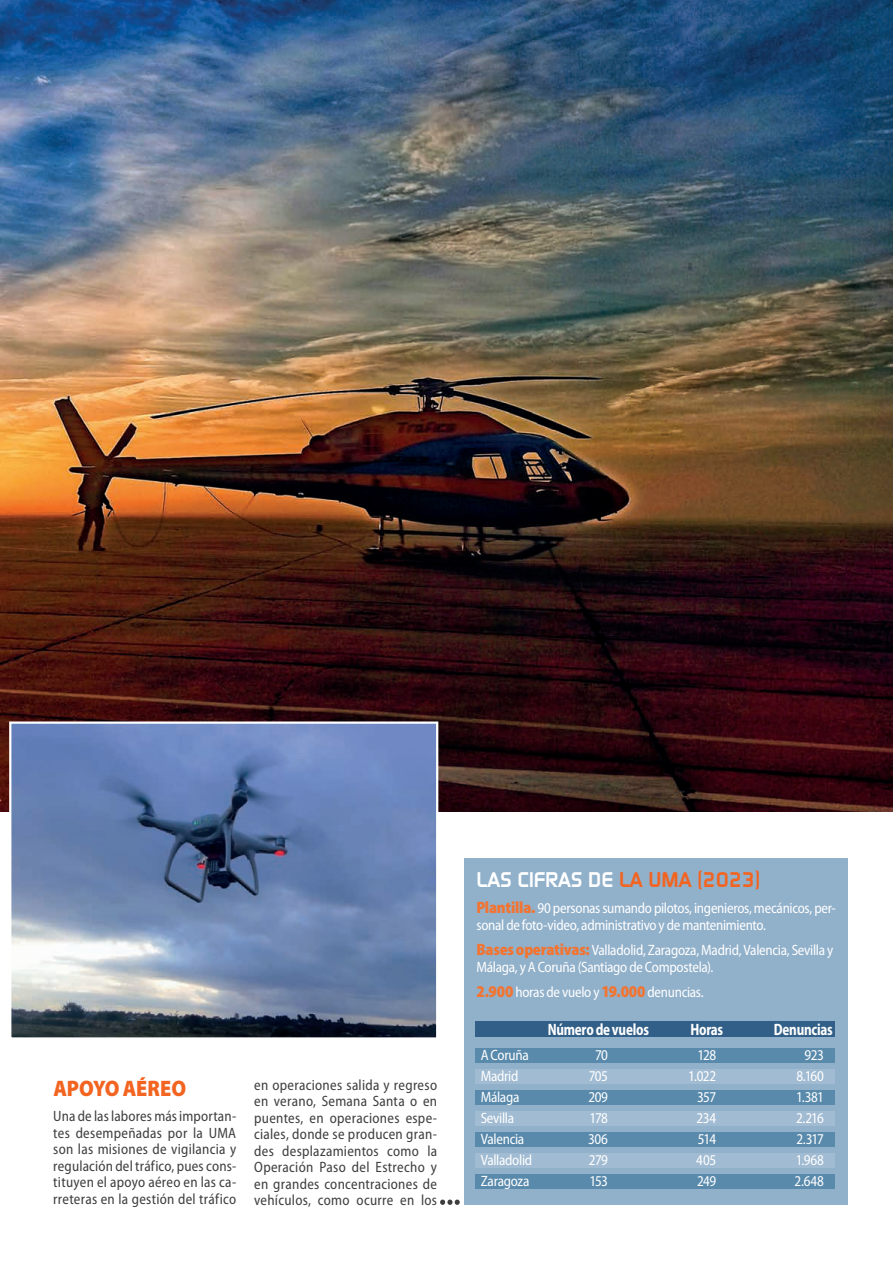
<style>
.page{position:relative;width:893px;height:1263px;background:#fff}
.page>*{position:absolute;margin:0;border:0;box-sizing:border-box;transform-origin:0 0}
.Parrafo_con_BOLO{font:900 22.5px "Myriad Pro";letter-spacing:-.005em;color:#f36421;scale:.9 1}
.t1{font:700 21px "Modaerne";letter-spacing:.005em;color:#fff}
.Parrafo_con_BOLO-2{font:700 semi-condensed 16.5px "Myriad Pro";letter-spacing:-.015em;color:#fff;scale:.85 1}
.Parrafo_con_BOLO-3{font:semi-condensed 15px/16.5px "Myriad Pro";letter-spacing:-.02em;color:#fff;scale:.95 1}
.CAPI_SP{font:semi-condensed 15px/16.5px "Myriad Pro";letter-spacing:.02em;color:#3e3e3f;text-align:justify;scale:.95 1}
.s1{color:#f36421}
.s2{font-weight:900;font-size:16.5px;color:#f37431}
</style>
<div class="page">
<img style="left:0;top:0;width:892px;height:811px">
<svg style="left:440px;top:1199px;width:19px;height:5px"></svg>
<img style="left:12px;top:724px;width:423px;height:312px">
<div style="left:9px;top:721px;width:429px;height:318px;border:2px solid #fff"></div>
<div style="left:463px;top:858px;width:384px;height:346px;background:#91b0ca"></div>
<div style="left:475px;top:1021px;width:359px;height:15px;background:#325f88"></div>
<div style="left:475px;top:1048px;width:359px;height:14px;background:#598aac"></div>
<div style="left:475px;top:1069px;width:359px;height:14px;background:#a1bbd2"></div>
<div style="left:475px;top:1132px;width:359px;height:14px;background:#598aac"></div>
<div style="left:475px;top:1153px;width:359px;height:14px;background:#a1bbd2"></div>
<div style="left:475px;top:1090px;width:359px;height:14px;background:#598aac"></div>
<div style="left:475px;top:1111px;width:359px;height:14px;background:#a1bbd2"></div>
<div style="left:475px;top:1174px;width:359px;height:14px;background:#598aac"></div>
<p class="Parrafo_con_BOLO" style="left:53px;top:1073px;width:149px">APOYO AÉREO</p>
<p class="CAPI_SP" style="left:53px;top:1107px;width:194px">Una de las labores más importan&shy;tes desempeñadas por la UMA son las misiones de vigilancia y regulación del tráfico, pues cons&shy;tituyen el apoyo aéreo en las ca&shy;rreteras en la gestión del tráfico</p>
<p class="CAPI_SP" style="left:254px;top:1076px;width:194px">en operaciones salida y regreso en verano, Semana Santa o en puentes, en operaciones espe&shy;ciales, donde se producen gran&shy;des desplazamientos como la Operación Paso del Estrecho y en grandes concentraciones de vehículos, como ocurre en los</p>
<p class="t1" style="left:476px;top:867px;width:285px">LAS CIFRAS DE <span class="s1">LA UMA (2023)</span></p>
<p class="Parrafo_con_BOLO-3" style="left:476px;top:899px;width:379px"><span class="s2">Plantilla.</span> 90 personas sumando pilotos, ingenieros, mecánicos, per&shy;sonal de foto-video, administrativo y de mantenimiento.</p>
<p class="Parrafo_con_BOLO-3" style="left:476px;top:941px;width:377px"><span class="s2">Bases operativas:</span> Valladolid, Zaragoza, Madrid, Valencia, Sevilla y<br>Málaga, y A Coruña (Santiago de Compostela).</p>
<p class="Parrafo_con_BOLO-3" style="left:476px;top:983px;width:241px"><span class="s2">2.900</span>horas de vuelo y <span class="s2">19.000</span>denuncias.</p>
<p class="Parrafo_con_BOLO-2" style="left:547px;top:1018px;width:121px">Número de vuelos</p>
<p class="Parrafo_con_BOLO-2" style="left:690px;top:1018px;width:40px">Horas</p>
<p class="Parrafo_con_BOLO-2" style="left:773px;top:1018px;width:71px">Denuncias</p>
<p class="Parrafo_con_BOLO-3" style="left:480px;top:1046px;width:52px">A Coruña</p>
<p class="Parrafo_con_BOLO-3" style="left:595px;top:1046px;width:15px">70</p>
<p class="Parrafo_con_BOLO-3" style="left:697px;top:1046px;width:21px">128</p>
<p class="Parrafo_con_BOLO-3" style="left:804px;top:1046px;width:22px">923</p>
<p class="Parrafo_con_BOLO-3" style="left:480px;top:1067px;width:41px">Madrid</p>
<p class="Parrafo_con_BOLO-3" style="left:588px;top:1067px;width:22px">705</p>
<p class="Parrafo_con_BOLO-3" style="left:688px;top:1067px;width:31px">1.022</p>
<p class="Parrafo_con_BOLO-3" style="left:796px;top:1067px;width:31px">8.160</p>
<p class="Parrafo_con_BOLO-3" style="left:480px;top:1088px;width:42px">Málaga</p>
<p class="Parrafo_con_BOLO-3" style="left:588px;top:1088px;width:22px">209</p>
<p class="Parrafo_con_BOLO-3" style="left:696px;top:1088px;width:22px">357</p>
<p class="Parrafo_con_BOLO-3" style="left:795px;top:1088px;width:31px">1.381</p>
<p class="Parrafo_con_BOLO-3" style="left:480px;top:1109px;width:37px">Sevilla</p>
<p class="Parrafo_con_BOLO-3" style="left:589px;top:1109px;width:21px">178</p>
<p class="Parrafo_con_BOLO-3" style="left:696px;top:1109px;width:22px">234</p>
<p class="Parrafo_con_BOLO-3" style="left:795px;top:1109px;width:31px">2.216</p>
<p class="Parrafo_con_BOLO-3" style="left:480px;top:1130px;width:47px">Valencia</p>
<p class="Parrafo_con_BOLO-3" style="left:588px;top:1130px;width:22px">306</p>
<p class="Parrafo_con_BOLO-3" style="left:697px;top:1130px;width:21px">514</p>
<p class="Parrafo_con_BOLO-3" style="left:796px;top:1130px;width:30px">2.317</p>
<p class="Parrafo_con_BOLO-3" style="left:480px;top:1151px;width:56px">Valladolid</p>
<p class="Parrafo_con_BOLO-3" style="left:588px;top:1151px;width:22px">279</p>
<p class="Parrafo_con_BOLO-3" style="left:696px;top:1151px;width:22px">405</p>
<p class="Parrafo_con_BOLO-3" style="left:795px;top:1151px;width:31px">1.968</p>
<p class="Parrafo_con_BOLO-3" style="left:480px;top:1172px;width:53px">Zaragoza</p>
<p class="Parrafo_con_BOLO-3" style="left:589px;top:1172px;width:21px">153</p>
<p class="Parrafo_con_BOLO-3" style="left:696px;top:1172px;width:22px">249</p>
<p class="Parrafo_con_BOLO-3" style="left:794px;top:1172px;width:32px">2.648</p>
</div>
